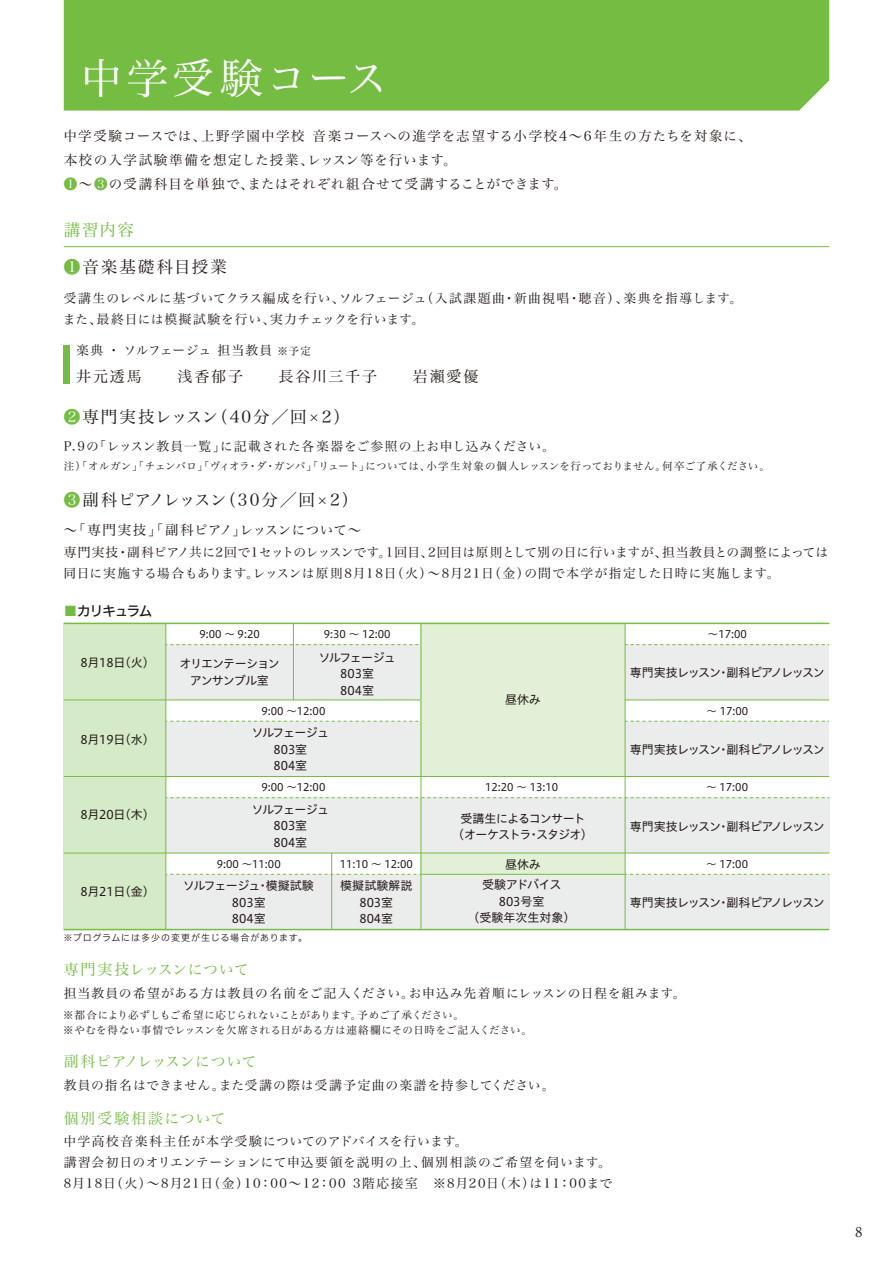
<style>
.page{position:relative;width:893px;height:1263px;background:#fff}
.page>*{position:absolute;margin:0;border:0;box-sizing:border-box;transform-origin:0 0}
.t1{font:42px "Hira Min Pro W3";letter-spacing:.075em;color:#fff}
.t2{font:16.5px "Hira Min Pro W3";letter-spacing:.125em;color:#221815}
.t3{font:16.5px "Hira Min Pro W3";letter-spacing:.005em;color:#221815}
.t4{font:16.5px "Hira Min Pro W3";color:#75bc43}
.t5{font:15px "Hira Min Pro W3";letter-spacing:.125em;color:#221815}
.t6{font:15px "Hira Min Pro W3";letter-spacing:.005em;color:#75bc43}
.t7{font:15px "Hira Min Pro W3";letter-spacing:.03em;color:#75bc43}
.t8{font:15px "Hira Min Pro W3";letter-spacing:.125em;color:#75bc43}
.t9{font:13.5px/24px "Hira Min Pro W3";letter-spacing:.07em;color:#221815}
.t10{font:13.5px "Hira Min Pro W3";letter-spacing:.03em;color:#221815}
.t11{font:13.5px "Hiragino UD Sans F Std N W5";letter-spacing:-.09em;color:#221815}
.t12{font:13.5px "Ryumin Pro";color:#221815}
.t13{font:12.75px/21px "Hira Min Pro W3";letter-spacing:.06em;color:#221815}
.t14{font:12.75px/21px "Hira Min Pro W3";letter-spacing:.08em;color:#221815}
.t15{font:12.75px/21px "Hira Min Pro W3";letter-spacing:.035em;color:#221815}
.t16{font:12.75px "Hira Min Pro W3";letter-spacing:.04em;color:#221815}
.t17{font:12px "Hiragino UD Sans Std W4";letter-spacing:-.085em;color:#221815}
.t18{font:12px/16.5px "Hiragino UD Sans Std W4";color:#221815;text-align:center}
.t19{font:12px/16.5px "Hiragino UD Sans Std W4";letter-spacing:-.02em;color:#221815;text-align:center}
.t20{font:12px "Hiragino UD Sans Std W4";letter-spacing:-.04em;color:#221815}
.t21{font:12px/16.5px "Hiragino UD Sans Std W4";letter-spacing:-.075em;color:#221815;text-align:center}
.t22{font:12px/16.5px "Hiragino UD Sans Std W4";letter-spacing:-.08em;color:#221815;text-align:center}
.t23{font:10.5px/15px "Hira Min Pro W3";letter-spacing:.025em;color:#221815}
.t24{font:10.5px "Hiragino UD Sans Std W4";color:#221815}
.t25{font:9px "Hiragino UD Sans F Std N W3";letter-spacing:.095em;color:#221815}
.s1{color:#75bc43}
.s2{font-size:10.5px}
</style>
<div class="page">
<div style="left:64px;top:0;width:765px;height:111px;background:#75bc43"></div>
<div style="left:64px;top:346px;width:6px;height:38px;background:#75bc43"></div>
<div style="left:64px;top:645px;width:765px;height:55px;background:#ebecec"></div>
<div style="left:64px;top:721px;width:765px;height:55px;background:#ebecec"></div>
<div style="left:64px;top:623px;width:102px;height:306px;background:#d5ebc7"></div>
<div style="left:166px;top:798px;width:663px;height:55px;background:#ebecec"></div>
<div style="left:166px;top:874px;width:663px;height:55px;background:#ebecec"></div>
<hr style="left:64px;top:929px;width:765px;height:1px;background:#75bc43">
<svg style="left:166px;top:797px;width:663px;height:1px"></svg>
<svg style="left:166px;top:721px;width:663px;height:1px"></svg>
<hr style="left:64px;top:699px;width:765px;height:1px;background:#75bc43">
<svg style="left:166px;top:644px;width:663px;height:1px"></svg>
<hr style="left:64px;top:246px;width:765px;height:1px;background:#75bc43">
<hr style="left:165px;top:623px;width:1px;height:306px;background:#75bc43">
<hr style="left:293px;top:623px;width:1px;height:77px;background:#75bc43">
<hr style="left:331px;top:853px;width:1px;height:76px;background:#75bc43">
<div style="left:421px;top:623px;width:204px;height:153px;background:#e1f0d6"></div>
<div style="left:421px;top:853px;width:204px;height:22px;background:#e1f0d6"></div>
<svg style="left:626px;top:874px;width:203px;height:1px"></svg>
<hr style="left:421px;top:874px;width:204px;height:1px;background:#75bc43">
<svg style="left:166px;top:874px;width:255px;height:1px"></svg>
<hr style="left:64px;top:623px;width:765px;height:1px;background:#75bc43">
<hr style="left:421px;top:623px;width:1px;height:306px;background:#75bc43">
<hr style="left:625px;top:623px;width:1px;height:306px;background:#75bc43">
<hr style="left:64px;top:853px;width:765px;height:1px;background:#75bc43">
<hr style="left:64px;top:776px;width:765px;height:1px;background:#75bc43">
<h1 class="t1" style="left:80px;top:42px;width:309px">中学受験コース</h1>
<p class="t9" style="left:63px;top:123px;width:690px">中学受験コースでは、上野学園中学校 音楽コースへの進学を志望する小学校4～6年生の方たちを対象に、本校の入学試験準備を想定した授業、レッスン等を行います。<br><span class="s1">❶</span>～<span class="s1">❸</span>の受講科目を単独で、またはそれぞれ組合せて受講することができます。</p>
<p class="t4" style="left:64px;top:215px;width:72px">講習内容</p>
<p class="t2" style="left:64px;top:253px;width:165px"><span class="s1">❶</span>音楽基礎科目授業</p>
<p class="t13" style="left:63px;top:287px;width:681px">受講生のレベルに基づいてクラス編成を行い、ソルフェージュ（入試課題曲・新曲視唱・聴音）、楽典を指導します。また、最終日には模擬試験を行い、実力チェックを行います。</p>
<p class="t16" style="left:76px;top:340px;width:236px">楽典 ・ ソルフェージュ 担当教員 <span class="s2">※予定</span></p>
<p class="t5" style="left:76px;top:364px;width:404px">井元透馬　　浅香郁子　　長谷川三千子　　岩瀨愛優</p>
<p class="t2" style="left:64px;top:403px;width:288px"><span class="s1">❷</span>専門実技レッスン（40分／回×2）</p>
<p class="t13" style="left:64px;top:435px;width:493px">P.9の「レッスン教員一覧」に記載された各楽器をご参照の上お申し込みください。</p>
<p class="t23" style="left:64px;top:458px;width:708px">注）「オルガン」「チェンバロ」「ヴィオラ・ダ・ガンバ」「リュート」については、小学生対象の個人レッスンを行っておりません。何卒ご了承ください。</p>
<p class="t3" style="left:64px;top:486px;width:296px"><span class="s1">❸</span>副科ピアノレッスン（30分／回×2）</p>
<p class="t10" style="left:64px;top:518px;width:299px">～「専門実技」「副科ピアノ」レッスンについて～</p>
<p class="t15" style="left:64px;top:540px;width:766px">専門実技・副科ピアノ共に2回で1セットのレッスンです。1回目、2回目は原則として別の日に行いますが、担当教員との調整によっては同日に実施する場合もあります。レッスンは原則8月18日（火）～8月21日（金）の間で本学が指定した日時に実施します。</p>
<p class="t11" style="left:64px;top:600px;width:90px"><span class="s1">■</span>カリキュラム</p>
<p class="t20" style="left:81px;top:653px;width:76px">8月18日（火）</p>
<p class="t20" style="left:81px;top:730px;width:76px">8月19日（水）</p>
<p class="t20" style="left:81px;top:805px;width:76px">8月20日（木）</p>
<p class="t20" style="left:81px;top:882px;width:76px">8月21日（金）</p>
<p class="t24" style="left:199px;top:626px;width:62px">9:00 ～ 9:20</p>
<p class="t22" style="left:180px;top:655px;width:102px">オリエンテーションアンサンブル室</p>
<p class="t24" style="left:324px;top:626px;width:68px">9:30 ～ 12:00</p>
<p class="t24" style="left:708px;top:626px;width:41px">～17:00</p>
<p class="t19" style="left:318px;top:648px;width:79px">ソルフェージュ<br>803室<br>804室</p>
<p class="t17" style="left:630px;top:663px;width:197px">専門実技レッスン・副科ピアノレッスン</p>
<p class="t20" style="left:505px;top:691px;width:37px">昼休み</p>
<p class="t24" style="left:261px;top:703px;width:65px">9:00 ～12:00</p>
<p class="t24" style="left:706px;top:703px;width:43px">～ 17:00</p>
<p class="t19" style="left:252px;top:724px;width:79px">ソルフェージュ<br>803室<br>804室</p>
<p class="t19" style="left:252px;top:800px;width:79px">ソルフェージュ<br>803室<br>804室</p>
<p class="t18" style="left:183px;top:877px;width:132px">ソルフェージュ・模擬試験<br>803室<br>804室</p>
<p class="t24" style="left:261px;top:779px;width:65px">9:00 ～12:00</p>
<p class="t24" style="left:217px;top:856px;width:65px">9:00 ～11:00</p>
<p class="t24" style="left:340px;top:856px;width:75px">11:10 ～ 12:00</p>
<p class="t18" style="left:340px;top:877px;width:74px">模擬試験解説<br>803室<br>804室</p>
<p class="t24" style="left:485px;top:779px;width:75px">12:20 ～ 13:10</p>
<p class="t21" style="left:452px;top:809px;width:142px">受講生によるコンサート<br>（オーケストラ・スタジオ）</p>
<p class="t20" style="left:505px;top:855px;width:37px">昼休み</p>
<p class="t18" style="left:468px;top:876px;width:109px">受験アドバイス<br>803号室<br>（受験年次生対象）</p>
<p class="t17" style="left:630px;top:740px;width:197px">専門実技レッスン・副科ピアノレッスン</p>
<p class="t24" style="left:706px;top:779px;width:43px">～ 17:00</p>
<p class="t17" style="left:630px;top:817px;width:197px">専門実技レッスン・副科ピアノレッスン</p>
<p class="t24" style="left:706px;top:856px;width:43px">～ 17:00</p>
<p class="t17" style="left:630px;top:893px;width:197px">専門実技レッスン・副科ピアノレッスン</p>
<p class="t25" style="left:63px;top:931px;width:245px">※プログラムには多少の変更が生じる場合があります。</p>
<p class="t7" style="left:64px;top:957px;width:187px">専門実技レッスンについて</p>
<p class="t13" style="left:64px;top:982px;width:623px">担当教員の希望がある方は教員の名前をご記入ください。お申込み先着順にレッスンの日程を組みます。</p>
<p class="t23" style="left:63px;top:1007px;width:470px">※都合により必ずしもご希望に応じられないことがあります。予めご了承ください。<br>※やむを得ない事情でレッスンを欠席される日がある方は連絡欄にその日時をご記入ください。</p>
<p class="t6" style="left:64px;top:1049px;width:194px">副科ピアノレッスンについて</p>
<p class="t13" style="left:64px;top:1073px;width:492px">教員の指名はできません。また受講の際は受講予定曲の楽譜を持参してください。</p>
<p class="t8" style="left:64px;top:1105px;width:163px">個別受験相談について</p>
<p class="t14" style="left:63px;top:1130px;width:550px">中学高校音楽科主任が本学受験についてのアドバイスを行います。<br>講習会初日のオリエンテーションにて申込要領を説明の上、個別相談のご希望を伺います。<br>8月18日（火）～8月21日（金）10：00～12：00 3階応接室　※8月20日（木）は11：00まで</p>
<p class="t12" style="left:856px;top:1221px;width:8px">8</p>
</div>
